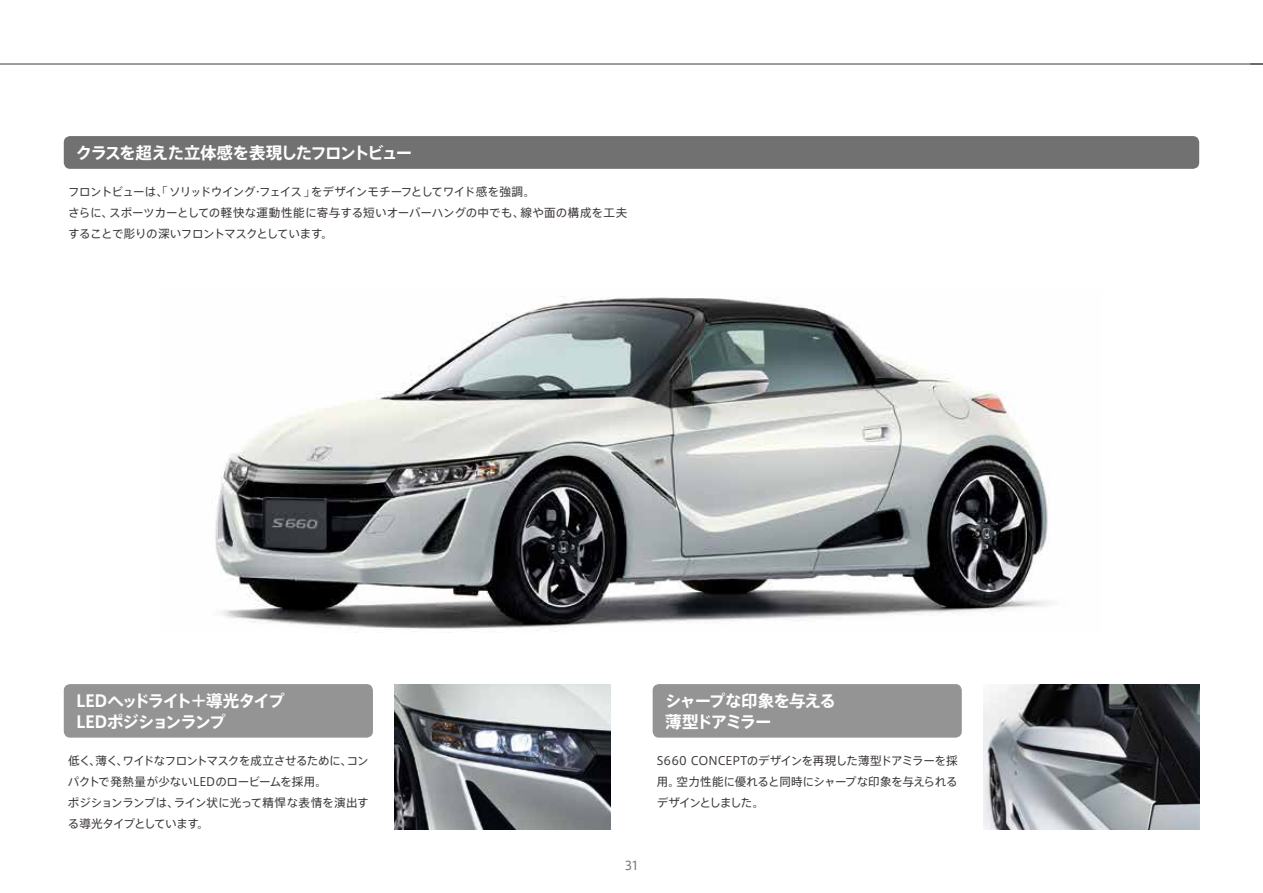
<style>
.page{position:relative;width:1263px;height:893px;background:#fff}
.page>*{position:absolute;margin:0;border:0;box-sizing:border-box;transform-origin:0 0}
.t1{font:700 16.5px/21px "Axis Std";letter-spacing:-.09em;color:#fff}
.t2{font:12px "Axis Std";color:#727171}
.t3{font:11.55px/21px "Axis Std";letter-spacing:-.03em;color:#3e3a39}
</style>
<div class="page">
<div style="left:64px;top:136px;width:1135px;height:33px;background:#727171;border-radius:6px"></div>
<div style="left:64px;top:684px;width:309px;height:54px;background:#949495;border-radius:6px"></div>
<div style="left:653px;top:684px;width:309px;height:54px;background:#949495;border-radius:6px"></div>
<img style="left:394px;top:684px;width:216px;height:145px">
<img style="left:983px;top:684px;width:216px;height:145px">
<img style="left:215px;top:296px;width:837px;height:336px">
<hr style="left:0;top:64px;width:1263px;height:1px;background:#3e3a39">
<svg style="left:1250px;top:64px;width:13px;height:1px"></svg>
<h1 class="t1" style="left:76px;top:141px;width:337px">クラスを超えた立体感を表現したフロントビュー</h1>
<p class="t3" style="left:68px;top:180px;width:561px">フロントビューは、「ソリッドウイング・フェイス」をデザインモチーフとしてワイド感を強調。<br>さらに、スポーツカーとしての軽快な運動性能に寄与する短いオーバーハングの中でも、線や面の構成を工夫することで彫りの深いフロントマスクとしています。</p>
<h1 class="t1" style="left:76px;top:689px;width:210px">LEDヘッドライト＋導光タイプ<br>LEDポジションランプ</h1>
<h1 class="t1" style="left:665px;top:689px;width:172px">シャープな印象を与える薄型ドアミラー</h1>
<p class="t3" style="left:68px;top:749px;width:302px">低く、薄く、ワイドなフロントマスクを成立させるために、コンパクトで発熱量が少ないLEDのロービームを採用。<br>ポジションランプは、ライン状に光って精悍な表情を演出する導光タイプとしています。</p>
<p class="t3" style="left:657px;top:749px;width:302px;text-align:justify">S660 CONCEPTのデザインを再現した薄型ドアミラーを採用。空力性能に優れると同時にシャープな印象を与えられるデザインとしました。</p>
<p class="t2" style="left:624px;top:857px;width:16px">31</p>
</div>
